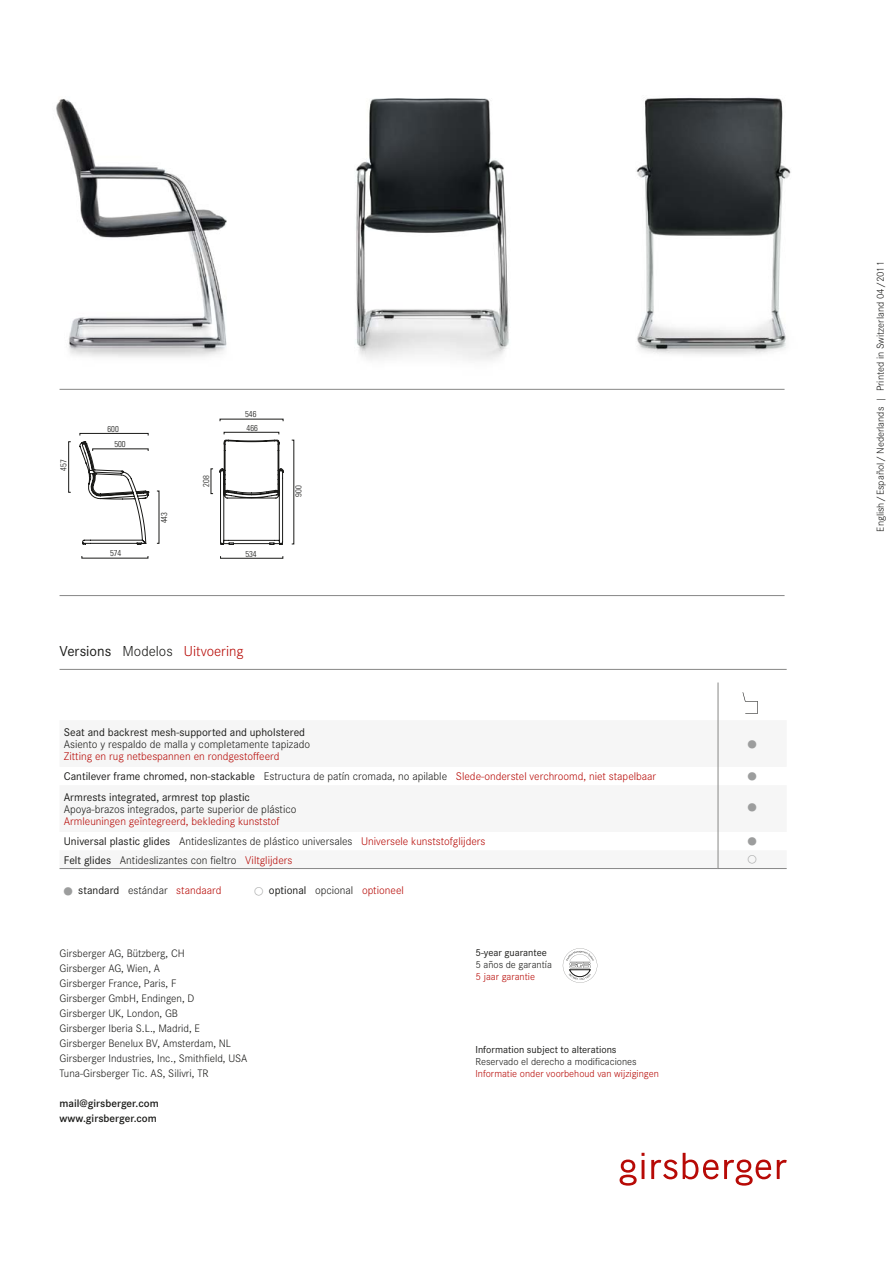
<style>
.page{position:relative;width:893px;height:1263px;background:#fff}
.page>*{position:absolute;margin:0;border:0;box-sizing:border-box;transform-origin:0 0}
.t1{font:300 15px "Corporate S";color:#b70a06}
.t2{font:300 11.55px "Corporate S";color:#b70a06}
.t3{font:300 11.55px "Corporate S";color:#1a1a18}
.t4{font:11.55px "Corporate S";color:#1a1a18}
.t5{font:300 11.25px/15px "Corporate S";color:#1a1a18}
.t6{font:600 11.25px/15px "Corporate S";color:#1a1a18}
.t7{font:300 10.5px "Corporate S";color:#1a1a18}
.t8{font:300 10.5px "Corporate S";color:#b70a06}
.t9{font:10.5px "Corporate S";color:#1a1a18}
.t10{font:10.5px "European Pi One";color:#9c9d9d}
.t11{font:300 condensed 8.55px "Univers LT Std";color:#1a1a18}
.s1{font-weight:400;color:#1a1a18}
.s2{color:#1a1a18}
.s3{font-weight:400}
.s4{color:#b70a06}
.s5{font-family:"European Pi One";font-weight:400;font-size:10.5px;color:#9c9d9d}
</style>
<div class="page">
<hr style="left:60px;top:868px;width:658px;height:1px;background:#878786">
<hr style="left:718px;top:868px;width:69px;height:1px;background:#878786">
<img style="left:558px;top:97px;width:233px;height:292px">
<svg style="left:620px;top:1153px;width:167px;height:32px"></svg>
<svg style="left:563px;top:948px;width:34px;height:35px"></svg>
<img style="left:56px;top:99px;width:183px;height:290px">
<img style="left:284px;top:98px;width:254px;height:291px">
<hr style="left:60px;top:595px;width:724px;height:1px;background:#878786">
<svg style="left:743px;top:692px;width:15px;height:22px"></svg>
<hr style="left:718px;top:682px;width:1px;height:187px;background:#878786">
<hr style="left:60px;top:669px;width:727px;height:1px;background:#878786">
<svg style="left:80px;top:441px;width:68px;height:103px"></svg>
<div style="left:68px;top:441px;width:3px;height:52px;border:1px solid #1a1a18"></div>
<div style="left:80px;top:433px;width:68px;height:3px;border:1px solid #1a1a18"></div>
<svg style="left:220px;top:440px;width:64px;height:105px"></svg>
<div style="left:224px;top:432px;width:55px;height:3px;border:1px solid #1a1a18"></div>
<hr style="left:60px;top:389px;width:724px;height:1px;background:#878786">
<p class="t11" style="left:58px;top:471px;width:13px;rotate:-90deg">457</p>
<p class="t11" style="left:108px;top:423px;width:13px">600</p>
<p class="t11" style="left:114px;top:439px;width:13px">500</p>
<p class="t11" style="left:110px;top:548px;width:13px">574</p>
<p class="t11" style="left:159px;top:523px;width:13px;rotate:-90deg">443</p>
<p class="t11" style="left:201px;top:487px;width:13px;rotate:-90deg">208</p>
<p class="t11" style="left:245px;top:409px;width:13px">546</p>
<p class="t11" style="left:247px;top:422px;width:13px">466</p>
<p class="t11" style="left:245px;top:548px;width:13px">534</p>
<p class="t1" style="left:60px;top:642px;width:185px"><span class="s1">Versions</span> <span class="s2">Modelos</span> Uitvoering</p>
<p class="t11" style="left:293px;top:497px;width:13px;rotate:-90deg">900</p>
<p class="t4" style="left:64px;top:725px;width:243px">Seat and backrest mesh-supported and upholstered</p>
<p class="t3" style="left:64px;top:737px;width:248px">Asiento y respaldo de malla y completamente tapizado</p>
<p class="t2" style="left:64px;top:749px;width:217px">Zitting en rug netbespannen en rondgestoffeerd</p>
<p class="t10" style="left:748px;top:739px;width:10px">V</p>
<p class="t2" style="left:64px;top:770px;width:594px"><span class="s1">Cantilever frame chromed, non-stackable</span> <span class="s2">Estructura de patín cromada, no apilable</span> Slede-onderstel verchroomd, niet stapelbaar</p>
<p class="t10" style="left:748px;top:771px;width:10px">V</p>
<p class="t4" style="left:64px;top:790px;width:188px">Armrests integrated, armrest top plastic</p>
<p class="t3" style="left:64px;top:802px;width:234px">Apoya-brazos integrados, parte superior de plástico</p>
<p class="t2" style="left:64px;top:814px;width:217px">Armleuningen geïntegreerd, bekleding kunststof</p>
<p class="t10" style="left:748px;top:802px;width:10px">V</p>
<p class="t3" style="left:64px;top:835px;width:423px"><span class="s3">Universal plastic glides</span> Antideslizantes de plástico universales <span class="s4">Universele kunststofglijders</span></p>
<p class="t10" style="left:748px;top:837px;width:10px">V</p>
<p class="t3" style="left:64px;top:853px;width:230px"><span class="s3">Felt glides</span> Antideslizantes con fieltro <span class="s4">Viltglijders</span></p>
<p class="t10" style="left:748px;top:855px;width:10px">v</p>
<p class="t2" style="left:64px;top:884px;width:159px"><span class="s5">V</span> <span class="s1">standard</span> <span class="s2">estándar</span> standaard</p>
<p class="t2" style="left:254px;top:884px;width:151px"><span class="s5">v</span> <span class="s1">optional</span> <span class="s2">opcional</span> optioneel</p>
<p class="t5" style="left:60px;top:946px;width:189px">Girsberger AG, Bützberg, CH<br>Girsberger AG, Wien, A<br>Girsberger France, Paris, F<br>Girsberger GmbH, Endingen, D<br>Girsberger UK, London, GB<br>Girsberger Iberia S.L., Madrid, E<br>Girsberger Benelux BV, Amsterdam, NL<br>Girsberger Industries, Inc., Smithfield, USA<br>Tuna-Girsberger Tic. AS, Silivri, TR</p>
<p class="t6" style="left:60px;top:1096px;width:101px">mail@girsberger.com www.girsberger.com</p>
<p class="t9" style="left:475px;top:947px;width:73px">5-year guarantee</p>
<p class="t7" style="left:475px;top:959px;width:78px">5 años de garantía</p>
<p class="t8" style="left:475px;top:971px;width:61px">5 jaar garantie</p>
<p class="t9" style="left:475px;top:1043px;width:143px">Information subject to alterations</p>
<p class="t7" style="left:475px;top:1055px;width:163px">Reservado el derecho a modificaciones</p>
<p class="t8" style="left:475px;top:1067px;width:185px">Informatie onder voorbehoud van wijzigingen</p>
<p class="t7" style="left:874px;top:531px;width:272px;rotate:-90deg">English/Español/Nederlands | Printed in Switzerland 04/2011</p>
</div>
